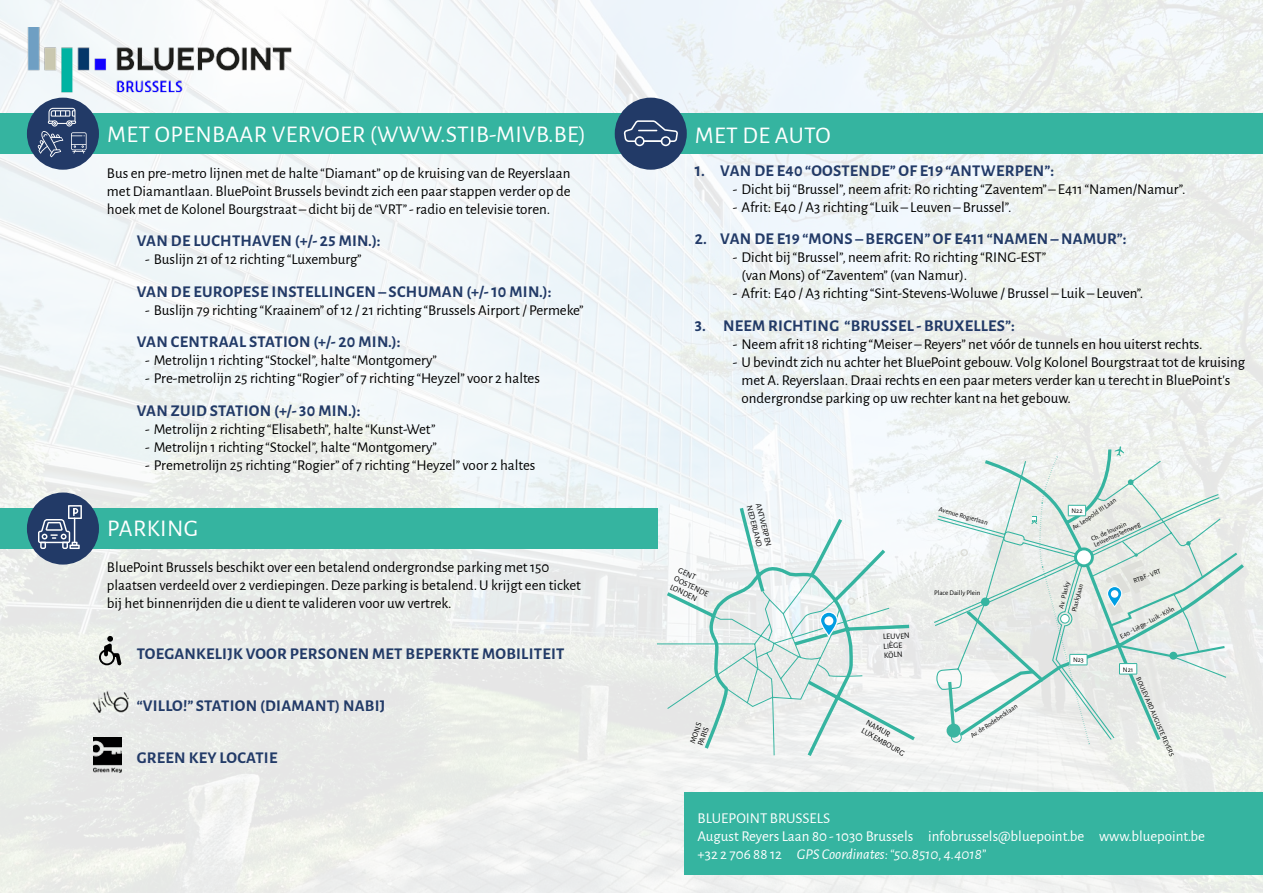
<style>
.page{position:relative;width:1263px;height:893px;background:#fff}
.page>*{position:absolute;margin:0;border:0;box-sizing:border-box;transform-origin:0 0}
.t1{font:24px "Alegreya Sans";letter-spacing:.015em;color:#fff}
.t2{font:700 16.5px "Alegreya Sans";letter-spacing:.015em;color:#223a67}
.t3{font:15px/18px "Alegreya Sans";color:#000}
.t4{font:15px/18px "Alegreya Sans";color:#fff}
.t5{font:8.25px/9.3px "Alegreya Sans";color:#000}
.t6{font:6.9px/6.1px "Alegreya Sans";color:#000}
.s1{font-family:"Yantramanav"}
.s2{font-style:italic}
</style>
<div class="page">
<img style="left:0;top:0;width:1263px;height:893px">
<div style="left:685px;top:793px;width:578px;height:46px;background:#35b4a0"></div>
<div style="left:685px;top:829px;width:578px;height:46px;background:#35b4a0"></div>
<svg style="left:1239px;top:446px;width:7px;height:297px"></svg>
<img style="left:27px;top:28px;width:266px;height:70px">
<div style="left:0;top:113px;width:1262px;height:41px;background:#35b4a0"></div>
<div style="left:0;top:508px;width:657px;height:41px;background:#35b4a0"></div>
<svg style="left:657px;top:446px;width:582px;height:310px"></svg>
<div style="left:960px;top:549px;width:8px;height:7px;border:2px solid #dedfda;border-radius:50%"></div>
<div style="left:847px;top:597px;width:8px;height:8px;border:2px solid #dedfda;border-radius:50%"></div>
<div style="left:615px;top:98px;width:72px;height:72px;background:#223a67;border-radius:50%"></div>
<svg style="left:624px;top:120px;width:54px;height:26px"></svg>
<div style="left:27px;top:492px;width:72px;height:73px;background:#223a67;border-radius:50%"></div>
<div style="left:27px;top:98px;width:72px;height:72px;background:#223a67;border-radius:50%"></div>
<svg style="left:38px;top:108px;width:49px;height:49px"></svg>
<svg style="left:38px;top:505px;width:44px;height:44px"></svg>
<svg style="left:99px;top:636px;width:23px;height:29px"></svg>
<img style="left:90px;top:687px;width:42px;height:28px">
<img style="left:93px;top:737px;width:28px;height:36px">
<h1 class="t1" style="left:107px;top:118px;width:480px">MET OPENBAAR VERVOER (WWW.STIB-MIVB.BE)</h1>
<p class="t3" style="left:107px;top:163px;width:465px;text-align:justify">Bus en pre-metro lijnen met de halte “Diamant” op de kruising van de Reyerslaan met Diamantlaan. BluePoint Brussels bevindt zich een paar stappen verder op de hoek met de Kolonel Bourgstraat – dicht bij de “VRT” - radio en televisie toren.</p>
<p class="t2" style="left:137px;top:229px;width:245px">VAN DE LUCHTHAVEN (+/- 25 MIN.):</p>
<p class="t3" style="left:145px;top:250px;width:218px">- Buslijn 21 of 12 richting “Luxemburg”</p>
<p class="t2" style="left:137px;top:280px;width:416px">VAN DE EUROPESE INSTELLINGEN – SCHUMAN (+/- 10 MIN.):</p>
<p class="t3" style="left:145px;top:300px;width:440px">- Buslijn 79 richting “Kraainem” of 12 / 21 richting “Brussels Airport / Permeke”</p>
<p class="t2" style="left:137px;top:330px;width:265px">VAN CENTRAAL STATION (+/- 20 MIN.):</p>
<p class="t3" style="left:145px;top:351px;width:293px">- Metrolijn 1 richting “Stockel”, halte “Montgomery”</p>
<p class="t3" style="left:145px;top:369px;width:396px">- Pre-metrolijn 25 richting “Rogier” of 7 richting “Heyzel” voor 2 haltes</p>
<p class="t2" style="left:137px;top:399px;width:225px">VAN ZUID STATION (+/- 30 MIN.):</p>
<p class="t3" style="left:145px;top:419px;width:292px">- Metrolijn 2 richting “Elisabeth”, halte “Kunst-Wet”</p>
<p class="t3" style="left:145px;top:437px;width:293px">- Metrolijn 1 richting “Stockel”, halte “Montgomery”</p>
<p class="t3" style="left:145px;top:455px;width:392px">- Premetrolijn 25 richting “Rogier” of 7 richting “Heyzel” voor 2 haltes</p>
<h1 class="t1" style="left:695px;top:119px;width:137px">MET DE AUTO</h1>
<p class="t2" style="left:695px;top:158px;width:361px">1. VAN DE E40 “OOSTENDE” OF E19 “ANTWERPEN”:</p>
<p class="t3" style="left:733px;top:179px;width:454px">- Dicht bij “Brussel”, neem afrit: R0 richting “Zaventem” – E411 “Namen/Namur”.</p>
<p class="t3" style="left:733px;top:197px;width:280px">- Afrit: E40 / A3 richting “Luik – Leuven – Brussel”.</p>
<p class="t2" style="left:695px;top:227px;width:433px">2. VAN DE E19 “MONS – BERGEN” OF E411 “NAMEN – NAMUR”:</p>
<p class="t3" style="left:741px;top:248px;width:306px;text-indent:-9px">- Dicht bij “Brussel”, neem afrit: R0 richting “RING-EST” (van Mons) of “Zaventem” (van Namur).</p>
<p class="t3" style="left:733px;top:284px;width:412px">- Afrit: E40 / A3 richting “Sint-Stevens-Woluwe / Brussel – Luik – Leuven”.</p>
<p class="t2" style="left:695px;top:314px;width:322px">3. NEEM RICHTING “BRUSSEL - BRUXELLES”:</p>
<p class="t3" style="left:733px;top:334px;width:471px">- Neem afrit 18 richting “Meiser – Reyers” net vóór de tunnels en hou uiterst rechts.</p>
<p class="t3" style="left:741px;top:352px;width:505px;text-indent:-9px">- U bevindt zich nu achter het BluePoint gebouw. Volg Kolonel Bourgstraat tot de kruising met A. Reyerslaan. Draai rechts en een paar meters verder kan u terecht in BluePoint’s ondergrondse parking op uw rechter kant na het gebouw.</p>
<h1 class="t1" style="left:107px;top:512px;width:93px">PARKING</h1>
<p class="t3" style="left:107px;top:558px;width:475px">BluePoint Brussels beschikt over een betalend ondergrondse parking met 150 plaatsen verdeeld over 2 verdiepingen. Deze parking is betalend. U krijgt een ticket bij het binnenrijden die u dient te valideren voor uw vertrek.</p>
<p class="t2" style="left:137px;top:641px;width:429px">TOEGANKELIJK VOOR PERSONEN MET BEPERKTE MOBILITEIT</p>
<p class="t2" style="left:137px;top:694px;width:250px">“VILLO!” STATION (DIAMANT) NABIJ</p>
<p class="t2" style="left:137px;top:746px;width:142px">GREEN KEY LOCATIE</p>
<p class="t5" style="left:432px;top:583px;width:36px;rotate:-21deg">RTBF - VRT</p>
<p class="t5" style="left:681px;top:565px;width:39px;rotate:26deg">GENT<br>OOSTENDE<br>LONDEN</p>
<p class="t5" style="left:198px;top:596px;width:56px">Place Dailly Plein</p>
<p class="t5" style="left:688px;top:741px;width:23px;line-height:8.2px;rotate:-70deg">MONS<br>PARIS</p>
<p class="t5" style="left:763px;top:502px;width:46px;rotate:76deg">ANTWERPEN</p>
<p class="t5" style="left:754px;top:504px;width:44px;rotate:76deg">NEDERLAND</p>
<p class="t5" style="left:883px;top:632px;width:28px;rotate:-3deg">LEUVEN<br>LI<span class="s1">È</span>GE<br>KÖLN</p>
<p class="t5" style="left:869px;top:717px;width:50px;rotate:29deg">NAMUR<br>LUXEMBOURG</p>
<p class="t6" style="left:1071px;top:525px;width:53px;rotate:-34deg">Av. Leopold III Laan</p>
<p class="t6" style="left:940px;top:506px;width:52px;rotate:16deg">Avenue Rogierlaan</p>
<p class="t6" style="left:1071px;top:508px;width:13px">N22</p>
<p class="t6" style="left:1090px;top:536px;width:52px;rotate:-25deg">Ch. de louvain<br>Leuvensesteenweg</p>
<p class="t6" style="left:934px;top:589px;width:48px">Place Dailly Plein</p>
<p class="t6" style="left:969px;top:733px;width:56px;rotate:-34deg">Av. de Rodebecklaan</p>
<p class="t6" style="left:1054px;top:607px;width:31px;line-height:13.6px;rotate:-76deg">Av. Plasky<br>Plaskylaan</p>
<p class="t6" style="left:1073px;top:657px;width:12px">N23</p>
<p class="t6" style="left:1132px;top:578px;width:30px;rotate:-21deg">RTBF - VRT</p>
<p class="t6" style="left:1119px;top:634px;width:62px;rotate:-28deg">E40 - Liège - Luik - Köln</p>
<p class="t6" style="left:1123px;top:666px;width:12px">N21</p>
<p class="t6" style="left:1142px;top:676px;width:87px;rotate:67deg">BOULEVARD AUGUSTE REYERS</p>
<p class="t4" style="left:698px;top:809px;width:509px">BLUEPOINT BRUSSELS<br>August Reyers Laan 80 - 1030 Brussels infobrussels@bluepoint.be www.bluepoint.be +32 2 706 88 12 <span class="s2">GPS Coordinates: “50.8510, 4.4018”</span></p>
</div>
